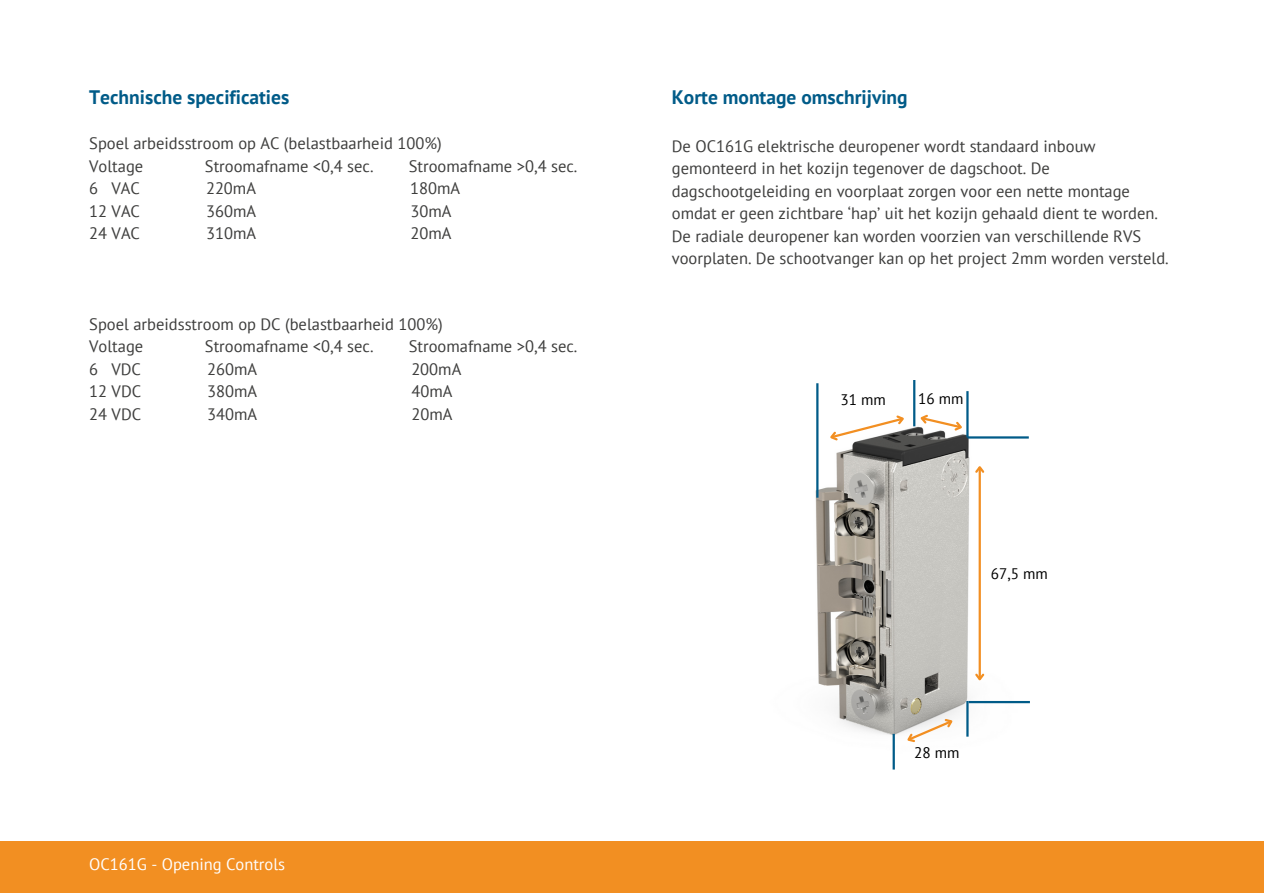
<style>
.page{position:relative;width:1264px;height:893px;background:#fff}
.page>*{position:absolute;margin:0;border:0;box-sizing:border-box;transform-origin:0 0}
.t1{font:700 19.5px "PT Sans";color:#005b88}
.t2{font:16.5px/22.5px "PT Sans";color:#3d3d3c}
.t3{font:16.5px "PT Sans";color:#fff}
.t4{font:15.15px "PT Sans";color:#000}
</style>
<div class="page">
<div style="left:0;top:840px;width:1263px;height:52px;background:#f28f22"></div>
<img style="left:815px;top:380px;width:215px;height:390px">
<hr style="left:966px;top:391px;width:2px;height:46px;background:#005b88">
<hr style="left:966px;top:700px;width:2px;height:36px;background:#005b88">
<hr style="left:967px;top:436px;width:61px;height:2px;background:#005b88">
<hr style="left:978px;top:467px;width:2px;height:212px;background:#f28f22">
<svg style="left:973px;top:463px;width:13px;height:11px"></svg>
<svg style="left:973px;top:671px;width:13px;height:11px"></svg>
<hr style="left:913px;top:380px;width:2px;height:46px;background:#005b88">
<hr style="left:816px;top:383px;width:2px;height:114px;background:#005b88">
<hr style="left:968px;top:700px;width:61px;height:3px;background:#005b88">
<hr style="left:892px;top:733px;width:2px;height:36px;background:#005b88">
<svg style="left:902px;top:713px;width:55px;height:33px"></svg>
<svg style="left:826px;top:411px;width:82px;height:33px"></svg>
<svg style="left:916px;top:411px;width:49px;height:23px"></svg>
<p class="t1" style="left:89px;top:84px;width:201px">Technische specificaties</p>
<p class="t2" style="left:89px;top:132px;width:354px">Spoel arbeidsstroom op AC (belastbaarheid 100%)</p>
<p class="t2" style="left:89px;top:154px;width:56px">Voltage</p>
<p class="t2" style="left:205px;top:154px;width:170px">Stroomafname &lt;0,4 sec.</p>
<p class="t2" style="left:409px;top:154px;width:170px">Stroomafname &gt;0,4 sec.</p>
<p class="t2" style="left:89px;top:177px;width:52px">6 VAC</p>
<p class="t2" style="left:206px;top:177px;width:51px">220mA</p>
<p class="t2" style="left:410px;top:177px;width:51px">180mA</p>
<p class="t2" style="left:89px;top:199px;width:52px">12 VAC</p>
<p class="t2" style="left:206px;top:199px;width:51px">360mA</p>
<p class="t2" style="left:410px;top:199px;width:43px">30mA</p>
<p class="t2" style="left:89px;top:222px;width:52px">24 VAC</p>
<p class="t2" style="left:206px;top:222px;width:51px">310mA</p>
<p class="t2" style="left:410px;top:222px;width:43px">20mA</p>
<p class="t2" style="left:89px;top:312px;width:355px">Spoel arbeidsstroom op DC (belastbaarheid 100%)</p>
<p class="t2" style="left:89px;top:334px;width:56px">Voltage</p>
<p class="t2" style="left:205px;top:334px;width:170px">Stroomafname &lt;0,4 sec.</p>
<p class="t2" style="left:409px;top:334px;width:170px">Stroomafname &gt;0,4 sec.</p>
<p class="t2" style="left:89px;top:357px;width:53px">6 VDC</p>
<p class="t2" style="left:207px;top:357px;width:51px">260mA</p>
<p class="t2" style="left:411px;top:357px;width:51px">200mA</p>
<p class="t2" style="left:89px;top:379px;width:53px">12 VDC</p>
<p class="t2" style="left:207px;top:379px;width:51px">380mA</p>
<p class="t2" style="left:411px;top:379px;width:43px">40mA</p>
<p class="t2" style="left:89px;top:402px;width:53px">24 VDC</p>
<p class="t2" style="left:207px;top:402px;width:51px">340mA</p>
<p class="t2" style="left:411px;top:402px;width:43px">20mA</p>
<p class="t3" style="left:89px;top:852px;width:197px">OC161G - Opening Controls</p>
<p class="t1" style="left:672px;top:84px;width:237px">Korte montage omschrijving</p>
<p class="t2" style="left:672px;top:134px;width:488px">De OC161G elektrische deuropener wordt standaard inbouw gemonteerd in het kozijn tegenover de dagschoot. De dagschootgeleiding en voorplaat zorgen voor een nette montage omdat er geen zichtbare ‘hap’ uit het kozijn gehaald dient te worden.</p>
<p class="t2" style="left:672px;top:224px;width:498px">De radiale deuropener kan worden voorzien van verschillende RVS voorplaten. De schootvanger kan op het project 2mm worden versteld.</p>
<p class="t4" style="left:840px;top:390px;width:47px">31 mm</p>
<p class="t4" style="left:918px;top:388px;width:47px">16 mm</p>
<p class="t4" style="left:990px;top:563px;width:59px">67,5 mm</p>
<p class="t4" style="left:914px;top:742px;width:47px">28 mm</p>
</div>
